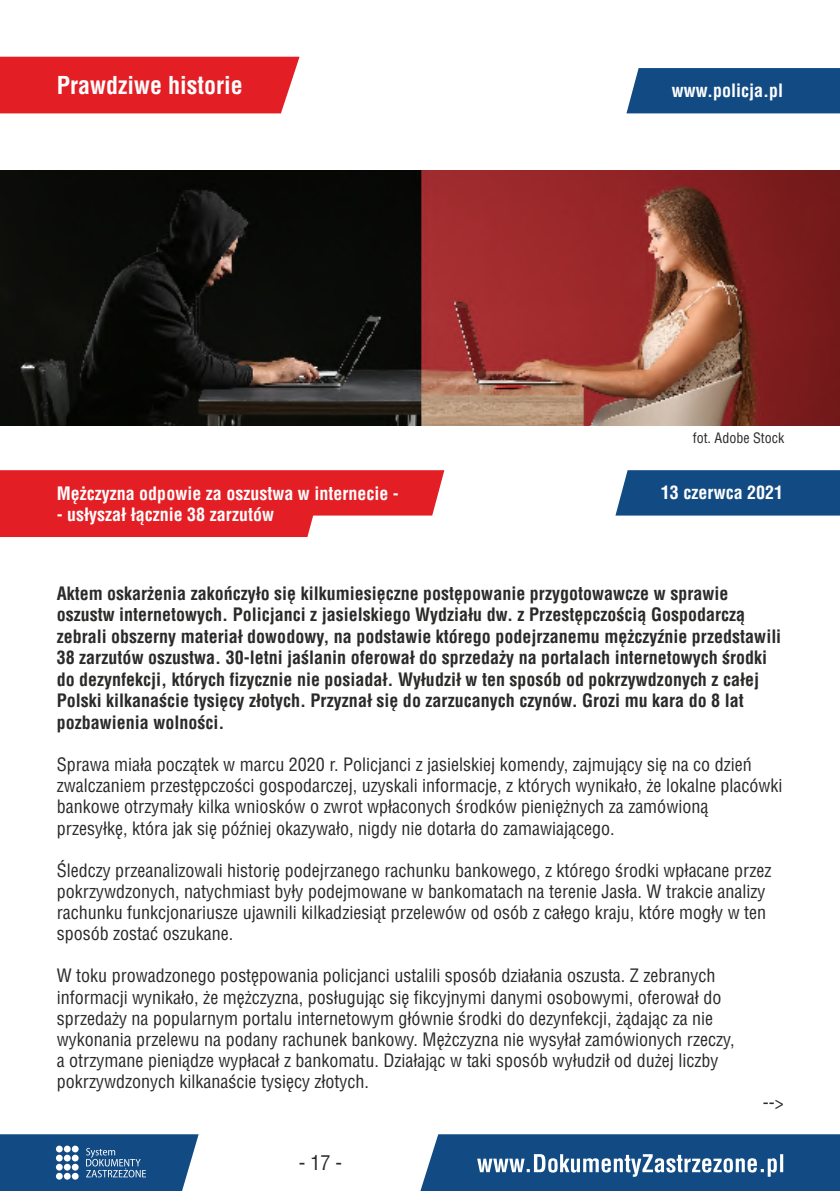
<style>
.page{position:relative;width:840px;height:1191px;background:#fff}
.page>*{position:absolute;margin:0;border:0;box-sizing:border-box;transform-origin:0 0}
.t1{font:700 24px "Switzerland Condensed";color:#fefefe}
.t2{font:20px "Switzerland Condensed";color:#2b2a29}
.t3{font:18px/21.2px "Switzerland Condensed";color:#2b2a29}
.t4{font:700 18px/21.4px "Switzerland Condensed";color:#2b2a29}
.t5{font:700 18px "Switzerland Condensed";color:#fefefe}
.t6{font:14px "Switzerland Condensed";color:#2b2a29}
</style>
<div class="page">
<svg style="left:0;top:1134px;width:198px;height:57px;background:#2c5e90"></svg>
<svg style="left:420px;top:1134px;width:419px;height:57px;background:#2f6092"></svg>
<img style="left:0;top:170px;width:839px;height:255px">
<div style="left:626px;top:68px;width:213px;height:45px;background:#124a83"></div>
<div style="left:0;top:57px;width:299px;height:56px;background:#e31e24"></div>
<svg style="left:0;top:470px;width:444px;height:67px;background:#e6363b"></svg>
<div style="left:615px;top:470px;width:224px;height:45px;background:#124a83"></div>
<h1 class="t1" style="left:57px;top:75px;width:187px">Prawdziwe historie</h1>
<p class="t5" style="left:671px;top:83px;width:113px">www.policja.pl</p>
<p class="t5" style="left:57px;top:485px;width:343px">Mężczyzna odpowie za oszustwa w internecie -</p>
<p class="t5" style="left:57px;top:506px;width:219px">- usłyszał łącznie 38 zarzutów</p>
<p class="t6" style="left:692px;top:432px;width:93px">fot. Adobe Stock</p>
<p class="t5" style="left:660px;top:485px;width:124px">13 czerwca 2021</p>
<p class="t4" style="left:57px;top:583px;width:725px">Aktem oskarżenia zakończyło się kilkumiesięczne postępowanie przygotowawcze w sprawie oszustw internetowych. Policjanci z jasielskiego Wydziału dw. z Przestępczością Gospodarczą zebrali obszerny materiał dowodowy, na podstawie którego podejrzanemu mężczyźnie przedstawili 38 zarzutów oszustwa. 30-letni jaślanin oferował do sprzedaży na portalach internetowych środki do dezynfekcji, których fizycznie nie posiadał. Wyłudził w ten sposób od pokrzywdzonych z całej Polski kilkanaście tysięcy złotych. Przyznał się do zarzucanych czynów. Grozi mu kara do 8 lat pozbawienia wolności.</p>
<p class="t3" style="left:57px;top:755px;width:727px">Sprawa miała początek w marcu 2020 r. Policjanci z jasielskiej komendy, zajmujący się na co dzień zwalczaniem przestępczości gospodarczej, uzyskali informacje, z których wynikało, że lokalne placówki bankowe otrzymały kilka wniosków o zwrot wpłaconych środków pieniężnych za zamówioną przesyłkę, która jak się później okazywało, nigdy nie dotarła do zamawiającego.</p>
<p class="t3" style="left:57px;top:861px;width:715px">Śledczy przeanalizowali historię podejrzanego rachunku bankowego, z którego środki wpłacane przez pokrzywdzonych, natychmiast były podejmowane w bankomatach na terenie Jasła. W trakcie analizy rachunku funkcjonariusze ujawnili kilkadziesiąt przelewów od osób z całego kraju, które mogły w ten sposób zostać oszukane.</p>
<p class="t3" style="left:57px;top:966px;width:679px">W toku prowadzonego postępowania policjanci ustalili sposób działania oszusta. Z zebranych informacji wynikało, że mężczyzna, posługując się fikcyjnymi danymi osobowymi, oferował do sprzedaży na popularnym portalu internetowym głównie środki do dezynfekcji, żądając za nie wykonania przelewu na podany rachunek bankowy. Mężczyzna nie wysyłał zamówionych rzeczy, a otrzymane pieniądze wypłacał z bankomatu. Działając w taki sposób wyłudził od dużej liczby pokrzywdzonych kilkanaście tysięcy złotych.</p>
<p class="t3" style="left:762px;top:1093px;width:22px">--&gt;</p>
<p class="t2" style="left:299px;top:1154px;width:45px">- 17 -</p>
</div>
